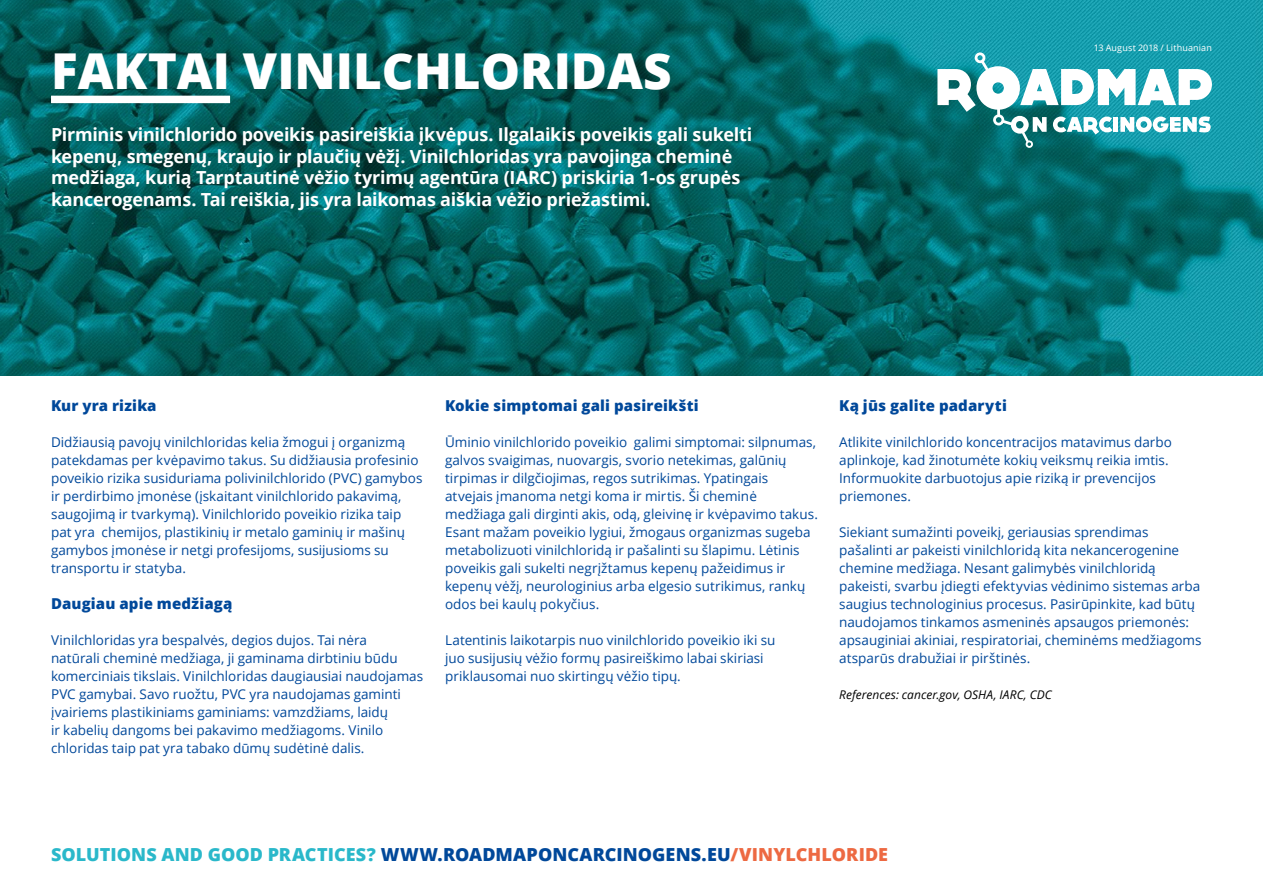
<style>
.page{position:relative;width:1263px;height:893px;background:#fff}
.page>*{position:absolute;margin:0;border:0;box-sizing:border-box;transform-origin:0 0}
.Titel_Cyrilisch{font:800 49.5px "Open Sans";color:#fff}
.Intro_wit{font:700 18px/21.6px "Open Sans";letter-spacing:-.015em;color:#fff}
.URL{font:800 18px "Open Sans";letter-spacing:.005em;color:#00489a}
.Kopje{font:800 15px "Open Sans";letter-spacing:.01em;color:#00489a}
.t1{font:13.5px/18px "Open Sans";color:#00489a}
.ref{font:italic 12px "Open Sans";letter-spacing:.005em;color:#000}
.t2{font:9px "Open Sans";letter-spacing:.015em;color:#fff}
.s1{color:#2ab8ca}
.s2{color:#ed6942}
</style>
<div class="page">
<img style="left:1px;top:0;width:1262px;height:375px">
<img style="left:0;top:0;width:1px;height:375px">
<div style="left:51px;top:96px;width:179px;height:7px;background:#fff"></div>
<svg style="left:937px;top:52px;width:275px;height:96px"></svg>
<p class="Titel_Cyrilisch" style="left:51px;top:33px;width:622px">FAKTAI VINILCHLORIDAS</p>
<p class="Intro_wit" style="left:51px;top:123px;width:703px">Pirminis vinilchlorido poveikis pasireiškia įkvėpus. Ilgalaikis poveikis gali sukelti kepenų, smegenų, kraujo ir plaučių vėžį. Vinilchloridas yra pavojinga cheminė medžiaga, kurią Tarptautinė vėžio tyrimų agentūra (IARC) priskiria 1-os grupės kancerogenams. Tai reiškia, jis yra laikomas aiškia vėžio priežastimi.</p>
<p class="t2" style="left:1094px;top:42px;width:120px">13 August 2018 / Lithuanian</p>
<p class="Kopje" style="left:51px;top:394px;width:107px">Kur yra rizika</p>
<p class="t1" style="left:51px;top:433px;width:373px">Didžiausią pavojų vinilchloridas kelia žmogui į organizmą patekdamas per kvėpavimo takus. Su didžiausia profesinio poveikio rizika susiduriama polivinilchlorido (PVC) gamybos ir perdirbimo įmonėse (įskaitant vinilchlorido pakavimą, saugojimą ir tvarkymą). Vinilchlorido poveikio rizika taip pat yra chemijos, plastikinių ir metalo gaminių ir mašinų gamybos įmonėse ir netgi profesijoms, susijusioms su transportu ir statyba.</p>
<p class="Kopje" style="left:51px;top:592px;width:183px">Daugiau apie medžiagą</p>
<p class="t1" style="left:51px;top:631px;width:374px">Vinilchloridas yra bespalvės, degios dujos. Tai nėra<br>natūrali cheminė medžiaga, ji gaminama dirbtiniu būdu komerciniais tikslais. Vinilchloridas daugiausiai naudojamas PVC gamybai. Savo ruožtu, PVC yra naudojamas gaminti įvairiems plastikiniams gaminiams: vamzdžiams, laidų<br>ir kabelių dangoms bei pakavimo medžiagoms. Vinilo chloridas taip pat yra tabako dūmų sudėtinė dalis.</p>
<p class="Kopje" style="left:445px;top:394px;width:255px">Kokie simptomai gali pasireikšti</p>
<p class="t1" style="left:445px;top:433px;width:374px">Ūminio vinilchlorido poveikio galimi simptomai: silpnumas, galvos svaigimas, nuovargis, svorio netekimas, galūnių tirpimas ir dilgčiojimas, regos sutrikimas. Ypatingais atvejais įmanoma netgi koma ir mirtis. Ši cheminė medžiaga gali dirginti akis, odą, gleivinę ir kvėpavimo takus.<br>Esant mažam poveikio lygiui, žmogaus organizmas sugeba metabolizuoti vinilchloridą ir pašalinti su šlapimu. Lėtinis poveikis gali sukelti negrįžtamus kepenų pažeidimus ir kepenų vėžį, neurologinius arba elgesio sutrikimus, rankų odos bei kaulų pokyčius.</p>
<p class="t1" style="left:445px;top:631px;width:332px">Latentinis laikotarpis nuo vinilchlorido poveikio iki su juo susijusių vėžio formų pasireiškimo labai skiriasi priklausomai nuo skirtingų vėžio tipų.</p>
<p class="Kopje" style="left:839px;top:394px;width:169px">Ką jūs galite padaryti</p>
<p class="t1" style="left:839px;top:433px;width:334px">Atlikite vinilchlorido koncentracijos matavimus darbo aplinkoje, kad žinotumėte kokių veiksmų reikia imtis.<br>Informuokite darbuotojus apie riziką ir prevencijos priemones.</p>
<p class="t1" style="left:839px;top:523px;width:364px">Siekiant sumažinti poveikį, geriausias sprendimas pašalinti ar pakeisti vinilchloridą kita nekancerogenine chemine medžiaga. Nesant galimybės vinilchloridą pakeisti, svarbu įdiegti efektyvias vėdinimo sistemas arba saugius technologinius procesus. Pasirūpinkite, kad būtų naudojamos tinkamos asmeninės apsaugos priemonės: apsauginiai akiniai, respiratoriai, cheminėms medžiagoms atsparūs drabužiai ir pirštinės.</p>
<p class="ref" style="left:839px;top:686px;width:214px">References: cancer.gov, OSHA, IARC, CDC</p>
<p class="URL" style="left:51px;top:841px;width:839px"><span class="s1">SOLUTIONS AND GOOD PRACTICES?</span> WWW.ROADMAPONCARCINOGENS.EU<span class="s2">/VINYLCHLORIDE</span></p>
</div>
